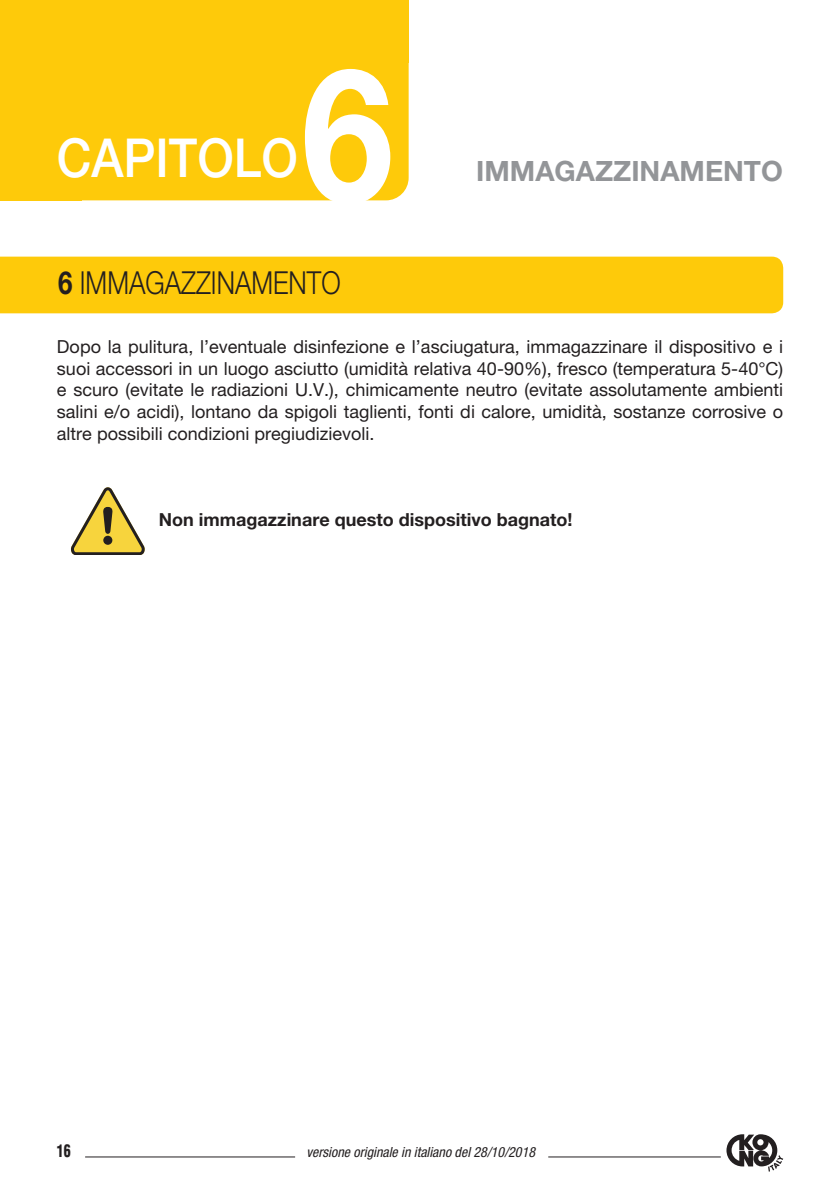
<style>
.page{position:relative;width:840px;height:1191px;background:#fff}
.page>*{position:absolute;margin:0;border:0;box-sizing:border-box;transform-origin:0 0}
.t1{font:700 186px "Helvetica Neue LT Pro";color:#fff;scale:.89 1}
.t2{font:500 53.8px "Helvetica Neue LT Pro";color:#fff;scale:.89 1}
.t3{font:300 31.8px "Helvetica Neue LT Pro";color:#231f20;scale:.82 1}
.t4{font:700 28px "Helvetica Neue LT Pro";color:#939598}
.testo{font:18px/21.6px "Helvetica Neue LT Pro";color:#231f20;text-align:justify}
.testo-2{font:700 18px "Helvetica Neue LT Pro";color:#231f20}
.t5{font:900 condensed 17px "Helvetica LT Std";color:#231f20;scale:.82 1}
.t6{font:italic condensed 14px "Helvetica Neue LT Pro";color:#231f20}
.s1{font-weight:700}
</style>
<div class="page">
<hr style="left:85px;top:1156px;width:210px;height:1px;background:#231f20">
<svg style="left:726px;top:1134px;width:56px;height:37px"></svg>
<hr style="left:548px;top:1156px;width:172px;height:1px;background:#231f20">
<div style="left:81px;top:62px;width:327px;height:138px;background:#feca0a"></div>
<div style="left:0;top:0;width:81px;height:200px;background:#feca0a"></div>
<div style="left:0;top:0;width:408px;height:62px;background:#feca0a"></div>
<div style="left:0;top:257px;width:782px;height:56px;background:#feca0a"></div>
<svg style="left:71px;top:487px;width:74px;height:68px"></svg>
<p class="t2" style="left:57px;top:126px;width:272px">CAPITOLO</p>
<p class="t1" style="left:301px;top:20px;width:105px">6</p>
<p class="t3" style="left:58px;top:264px;width:346px"><span class="s1">6</span> IMMAGAZZINAMENTO</p>
<p class="t4" style="left:476px;top:154px;width:308px">IMMAGAZZINAMENTO</p>
<p class="testo" style="left:57px;top:336px;width:727px">Dopo la pulitura, l’eventuale disinfezione e l’asciugatura, immagazzinare il dispositivo e i suoi accessori in un luogo asciutto (umidità relativa 40-90%), fresco (temperatura 5-40°C) e scuro (evitate le radiazioni U.V.), chimicamente neutro (evitate assolutamente ambienti salini e/o acidi), lontano da spigoli taglienti, fonti di calore, umidità, sostanze corrosive o altre possibili condizioni pregiudizievoli.</p>
<p class="testo-2" style="left:159px;top:508px;width:415px">Non immagazzinare questo dispositivo bagnato!</p>
<p class="t5" style="left:57px;top:1140px;width:19px">16</p>
<p class="t6" style="left:306px;top:1143px;width:230px">versione originale in italiano del 28/10/2018</p>
</div>
